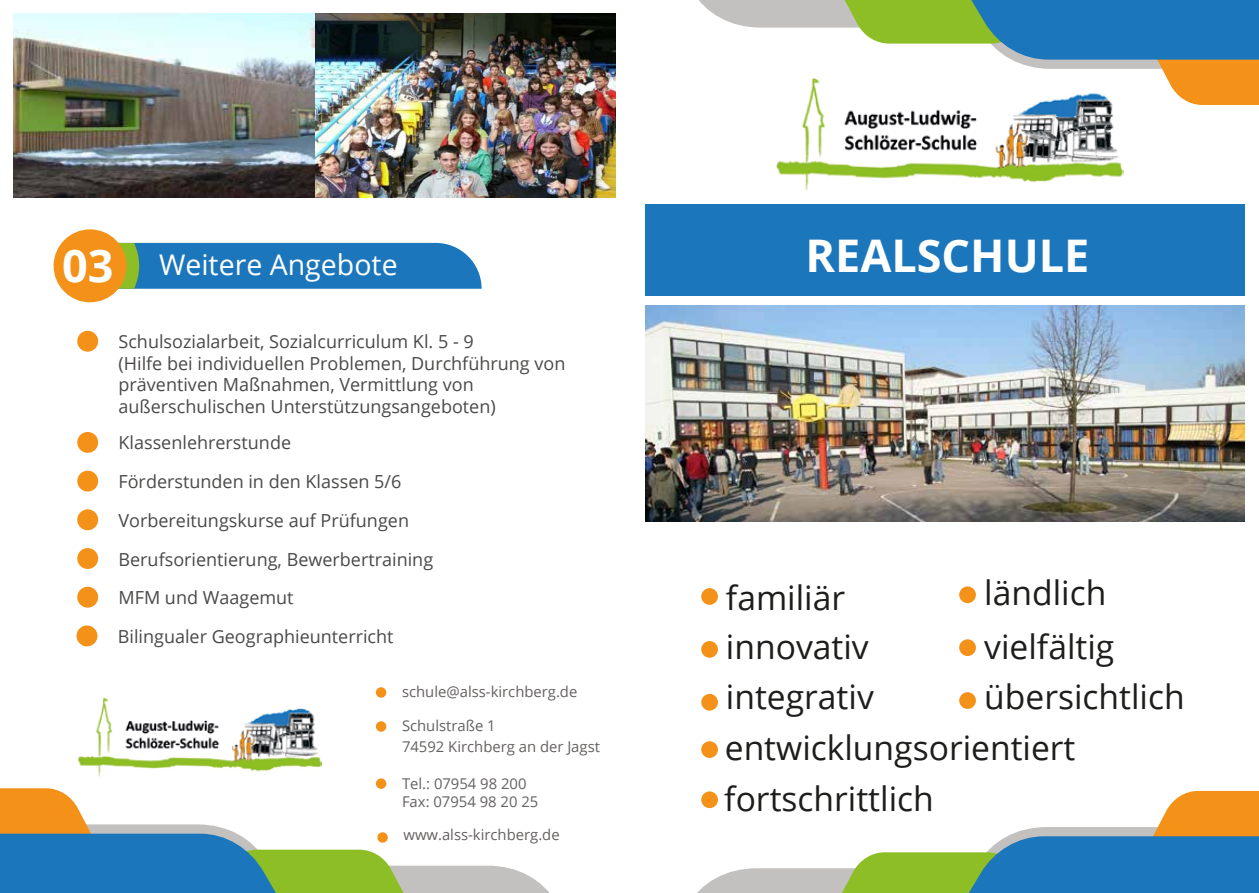
<style>
.page{position:relative;width:1259px;height:893px;background:#fff}
.page>*{position:absolute;margin:0;border:0;box-sizing:border-box;transform-origin:0 0}
.t1{font:700 45px "Open Sans";color:#fff}
.t2{font:33.6px/49.5px "Open Sans";color:#1d1d1b}
.t3{font:28.5px "Open Sans";color:#fff}
.t4{font:18px/38.7px "Open Sans";color:#4a4948}
.t5{font:14.85px/17.9px "Open Sans";color:#646160}
.s1{font-weight:700;font-size:45px}
</style>
<div class="page">
<div style="left:645px;top:204px;width:599px;height:92px;background:#1c76bc"></div>
<img style="left:776px;top:105px;width:348px;height:86px">
<img style="left:645px;top:305px;width:599px;height:216px">
<svg style="left:699px;top:0;width:560px;height:105px"></svg>
<svg style="left:0;top:788px;width:549px;height:105px"></svg>
<svg style="left:119px;top:243px;width:362px;height:46px;background:#277cb8"></svg>
<div style="left:54px;top:229px;width:73px;height:73px;background:#f39118;border-radius:50%"></div>
<div style="left:376px;top:687px;width:10px;height:11px;background:#f39118;border-radius:50%"></div>
<div style="left:376px;top:721px;width:10px;height:11px;background:#f39118;border-radius:50%"></div>
<div style="left:376px;top:778px;width:10px;height:11px;background:#f39118;border-radius:50%"></div>
<div style="left:377px;top:832px;width:11px;height:11px;background:#f39118;border-radius:50%"></div>
<div style="left:77px;top:331px;width:21px;height:21px;background:#f39118;border-radius:50%"></div>
<div style="left:77px;top:432px;width:21px;height:21px;background:#f39118;border-radius:50%"></div>
<div style="left:77px;top:471px;width:21px;height:21px;background:#f39118;border-radius:50%"></div>
<div style="left:77px;top:509px;width:21px;height:21px;background:#f39118;border-radius:50%"></div>
<div style="left:77px;top:548px;width:21px;height:21px;background:#f39118;border-radius:50%"></div>
<div style="left:77px;top:587px;width:21px;height:21px;background:#f39118;border-radius:50%"></div>
<img style="left:78px;top:697px;width:243px;height:80px">
<img style="left:14px;top:13px;width:301px;height:185px">
<img style="left:315px;top:13px;width:301px;height:185px">
<div style="left:959px;top:586px;width:17px;height:17px;background:#f39118;border-radius:50%"></div>
<div style="left:701px;top:741px;width:17px;height:17px;background:#f39118;border-radius:50%"></div>
<div style="left:959px;top:639px;width:17px;height:17px;background:#f39118;border-radius:50%"></div>
<div style="left:959px;top:692px;width:17px;height:17px;background:#f39118;border-radius:50%"></div>
<div style="left:701px;top:588px;width:17px;height:17px;background:#f39118;border-radius:50%"></div>
<div style="left:701px;top:641px;width:17px;height:17px;background:#f39118;border-radius:50%"></div>
<div style="left:701px;top:694px;width:17px;height:17px;background:#f39118;border-radius:50%"></div>
<svg style="left:697px;top:791px;width:562px;height:102px"></svg>
<div style="left:77px;top:625px;width:20px;height:21px;background:#f39118;border-radius:50%"></div>
<h3 class="t3" style="left:62px;top:246px;width:337px"><span class="s1">03</span> Weitere Angebote</h3>
<p class="t4" style="left:118px;top:330px;width:448px;line-height:21.6px">Schulsozialarbeit, Sozialcurriculum Kl. 5 - 9<br>(Hilfe bei individuellen Problemen, Durchführung von präventiven Maßnahmen, Vermittlung von außerschulischen Unterstützungsangeboten)</p>
<p class="t4" style="left:118px;top:423px;width:316px">Klassenlehrerstunde<br>Förderstunden in den Klassen 5/6<br>Vorbereitungskurse auf Prüfungen<br>Berufsorientierung, Bewerbertraining<br>MFM und Waagemut</p>
<p class="t4" style="left:118px;top:617px;width:277px">Bilingualer Geographieunterricht</p>
<p class="t5" style="left:402px;top:683px;width:177px">schule@alss-kirchberg.de</p>
<p class="t5" style="left:402px;top:715px;width:199px;line-height:20.7px">Schulstraße 1<br>74592 Kirchberg an der Jagst</p>
<p class="t5" style="left:402px;top:775px;width:138px">Tel.: 07954 98 200<br>Fax: 07954 98 20 25</p>
<p class="t5" style="left:403px;top:825px;width:158px">www.alss-kirchberg.de</p>
<h1 class="t1" style="left:805px;top:223px;width:285px">REALSCHULE</h1>
<h2 class="t2" style="left:726px;top:572px;width:144px">familiär innovativ</h2>
<h2 class="t2" style="left:984px;top:568px;width:124px">ländlich</h2>
<h2 class="t2" style="left:725px;top:670px;width:352px;line-height:50.8px">integrativ entwicklungsorientiert</h2>
<h2 class="t2" style="left:984px;top:622px;width:132px">vielfältig</h2>
<h2 class="t2" style="left:984px;top:671px;width:202px">übersichtlich</h2>
<h2 class="t2" style="left:724px;top:774px;width:211px">fortschrittlich</h2>
</div>
